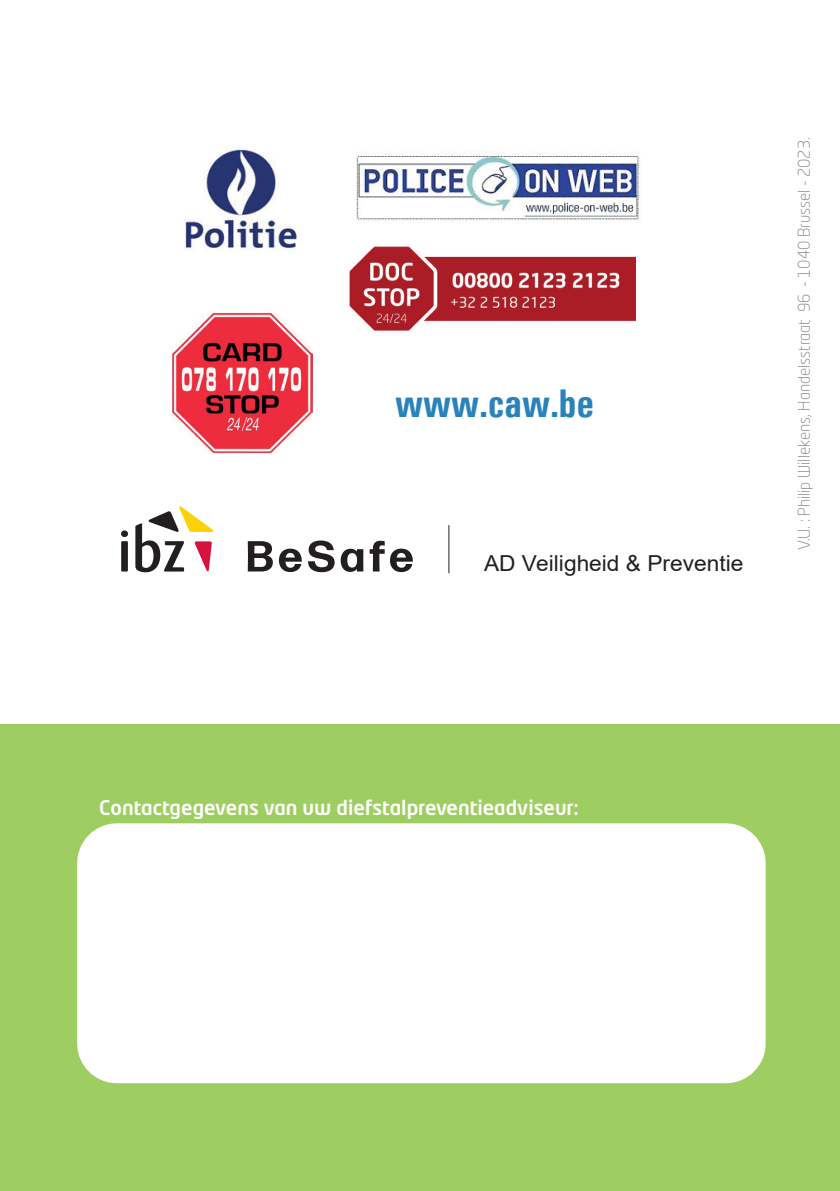
<style>
.page{position:relative;width:840px;height:1191px;background:#fff}
.page>*{position:absolute;margin:0;border:0;box-sizing:border-box;transform-origin:0 0}
.t1{font:700 condensed 40px "Univers";color:#2883ba}
.t2{font:22px "Arial";color:#231f20}
.t3{font:500 20px "Neo Tech Std";color:#fff}
.t4{font:300 16px "Neo Tech Std";color:#808285}
</style>
<div class="page">
<div style="left:0;top:724px;width:839px;height:467px;background:#9ece62"></div>
<div style="left:77px;top:823px;width:688px;height:260px;background:#fff;border-radius:40px"></div>
<img style="left:356px;top:151px;width:285px;height:72px">
<img style="left:172px;top:312px;width:141px;height:142px">
<img style="left:349px;top:246px;width:285px;height:85px">
<img style="left:185px;top:149px;width:112px;height:101px">
<hr style="left:448px;top:525px;width:1px;height:48px;background:#231f20">
<svg style="left:121px;top:506px;width:92px;height:66px"></svg>
<svg style="left:247px;top:540px;width:165px;height:32px"></svg>
<h1 class="t1" style="left:395px;top:379px;width:200px">www.caw.be</h1>
<h2 class="t2" style="left:483px;top:548px;width:261px">AD Veiligheid &amp; Preventie</h2>
<p class="t4" style="left:793px;top:550px;width:414px;rotate:-90deg">V.U. : Philip Willekens, Handelsstraat 96 - 1040 Brussel - 2023.</p>
<p class="t3" style="left:99px;top:795px;width:480px">Contactgegevens van uw diefstalpreventieadviseur:</p>
</div>
